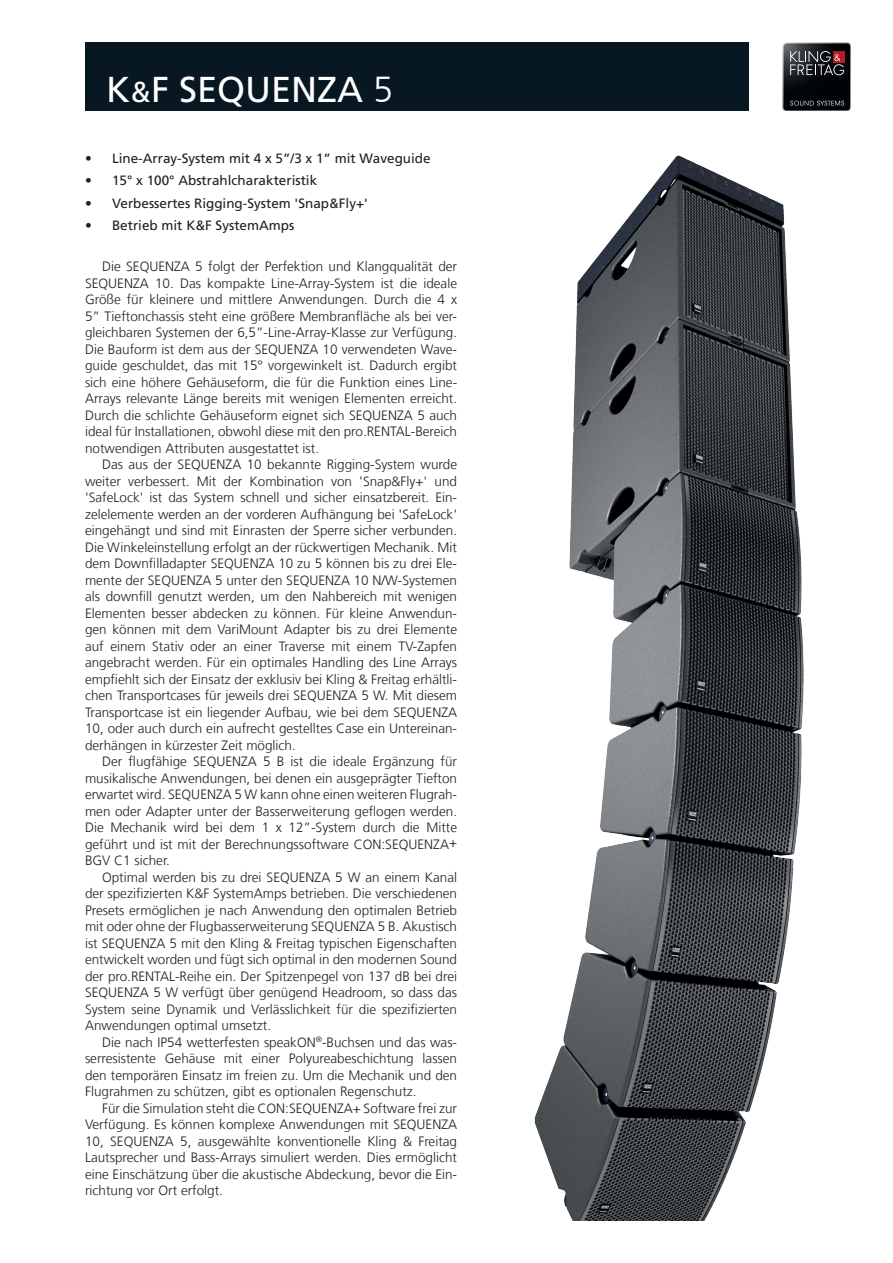
<style>
.page{position:relative;width:893px;height:1263px;background:#fff}
.page>*{position:absolute;margin:0;border:0;box-sizing:border-box;transform-origin:0 0}
.t1{font:36px "Frutiger LT Com";color:#fff}
.t2{font:300 13.5px/16.5px "Frutiger LT Com";color:#231f20;text-align:justify}
.t3{font:13.5px "Frutiger LT Com";color:#231f20}
.s1{font-size:28.8px}
.s2{font-weight:300}
</style>
<div class="page">
<div style="left:85px;top:43px;width:663px;height:68px;background:#071822"></div>
<img style="left:534px;top:155px;width:270px;height:1065px">
<svg style="left:782px;top:43px;width:68px;height:68px;background:#2a292d"></svg>
<h1 class="t1" style="left:106px;top:68px;width:288px">K<span class="s1">&amp;</span>F SEQUENZA <span class="s2">5</span></h1>
<p class="t3" style="left:85px;top:151px;width:347px">• Line-Array-System mit 4 x 5”/3 x 1” mit Waveguide</p>
<p class="t3" style="left:85px;top:173px;width:234px">• 15° x 100° Abstrahlcharakteristik</p>
<p class="t3" style="left:85px;top:195px;width:284px">• Verbessertes Rigging-System 'Snap&amp;Fly+'</p>
<p class="t3" style="left:85px;top:217px;width:211px">• Betrieb mit K&amp;F SystemAmps</p>
<p class="t2" style="left:85px;top:258px;width:374px;text-indent:17px">Die SEQUENZA 5 folgt der Perfektion und Klangqualität der SEQUENZA 10. Das kompakte Line-Array-System ist die ideale Größe für kleinere und mittlere Anwendungen. Durch die 4 x 5” Tieftonchassis steht eine größere Membranfläche als bei ver&shy;gleichbaren Systemen der 6,5”-Line-Array-Klasse zur Verfügung.<br>Die Bauform ist dem aus der SEQUENZA 10 verwendeten Wave&shy;guide geschuldet, das mit 15° vorgewinkelt ist. Dadurch ergibt sich eine höhere Gehäuseform, die für die Funktion eines Line-Arrays relevante Länge bereits mit wenigen Elementen erreicht.<br>Durch die schlichte Gehäuseform eignet sich SEQUENZA 5 auch ideal für Installationen, obwohl diese mit den pro.RENTAL-Bereich notwendigen Attributen ausgestattet ist.</p>
<p class="t2" style="left:85px;top:456px;width:374px;text-indent:17px">Das aus der SEQUENZA 10 bekannte Rigging-System wurde weiter verbessert. Mit der Kombination von 'Snap&amp;Fly+' und 'SafeLock' ist das System schnell und sicher einsatzbereit. Ein&shy;zelelemente werden an der vorderen Aufhängung bei 'SafeLock' eingehängt und sind mit Einrasten der Sperre sicher verbunden.<br>Die Winkeleinstellung erfolgt an der rückwertigen Mechanik. Mit dem Downfilladapter SEQUENZA 10 zu 5 können bis zu drei Ele&shy;mente der SEQUENZA 5 unter den SEQUENZA 10 N/W-Systemen als downfill genutzt werden, um den Nahbereich mit wenigen Elementen besser abdecken zu können. Für kleine Anwendun&shy;gen können mit dem VariMount Adapter bis zu drei Elemente auf einem Stativ oder an einer Traverse mit einem TV-Zapfen angebracht werden. Für ein optimales Handling des Line Arrays empfiehlt sich der Einsatz der exklusiv bei Kling &amp; Freitag erhältli&shy;chen Transportcases für jeweils drei SEQUENZA 5 W. Mit diesem Transportcase ist ein liegender Aufbau, wie bei dem SEQUENZA 10, oder auch durch ein aufrecht gestelltes Case ein Untereinan&shy;derhängen in kürzester Zeit möglich.</p>
<p class="t2" style="left:85px;top:753px;width:374px;text-indent:17px">Der flugfähige SEQUENZA 5 B ist die ideale Ergänzung für musikalische Anwendungen, bei denen ein ausgeprägter Tiefton erwartet wird. SEQUENZA 5 W kann ohne einen weiteren Flugrah&shy;men oder Adapter unter der Basserweiterung geflogen werden.<br>Die Mechanik wird bei dem 1 x 12”-System durch die Mitte geführt und ist mit der Berechnungssoftware CON:SEQUENZA+ BGV C1 sicher.</p>
<p class="t2" style="left:85px;top:869px;width:374px;text-indent:17px">Optimal werden bis zu drei SEQUENZA 5 W an einem Kanal der spezifizierten K&amp;F SystemAmps betrieben. Die verschiedenen Presets ermöglichen je nach Anwendung den optimalen Betrieb mit oder ohne der Flugbasserweiterung SEQUENZA 5 B. Akustisch ist SEQUENZA 5 mit den Kling &amp; Freitag typischen Eigenschaften entwickelt worden und fügt sich optimal in den modernen Sound der pro.RENTAL-Reihe ein. Der Spitzenpegel von 137 dB bei drei SEQUENZA 5 W verfügt über genügend Headroom, so dass das System seine Dynamik und Verlässlichkeit für die spezifizierten Anwendungen optimal umsetzt.</p>
<p class="t2" style="left:85px;top:1034px;width:374px;text-indent:17px">Die nach IP54 wetterfesten speakON<sup>®</sup>-Buchsen und das was&shy;serresistente Gehäuse mit einer Polyureabeschichtung lassen den temporären Einsatz im freien zu. Um die Mechanik und den Flugrahmen zu schützen, gibt es optionalen Regenschutz.</p>
<p class="t2" style="left:85px;top:1100px;width:374px;text-indent:17px">Für die Simulation steht die CON:SEQUENZA+ Software frei zur Verfügung. Es können komplexe Anwendungen mit SEQUENZA 10, SEQUENZA 5, ausgewählte konventionelle Kling &amp; Freitag Lautsprecher und Bass-Arrays simuliert werden. Dies ermöglicht eine Einschätzung über die akustische Abdeckung, bevor die Ein&shy;richtung vor Ort erfolgt.</p>
</div>
